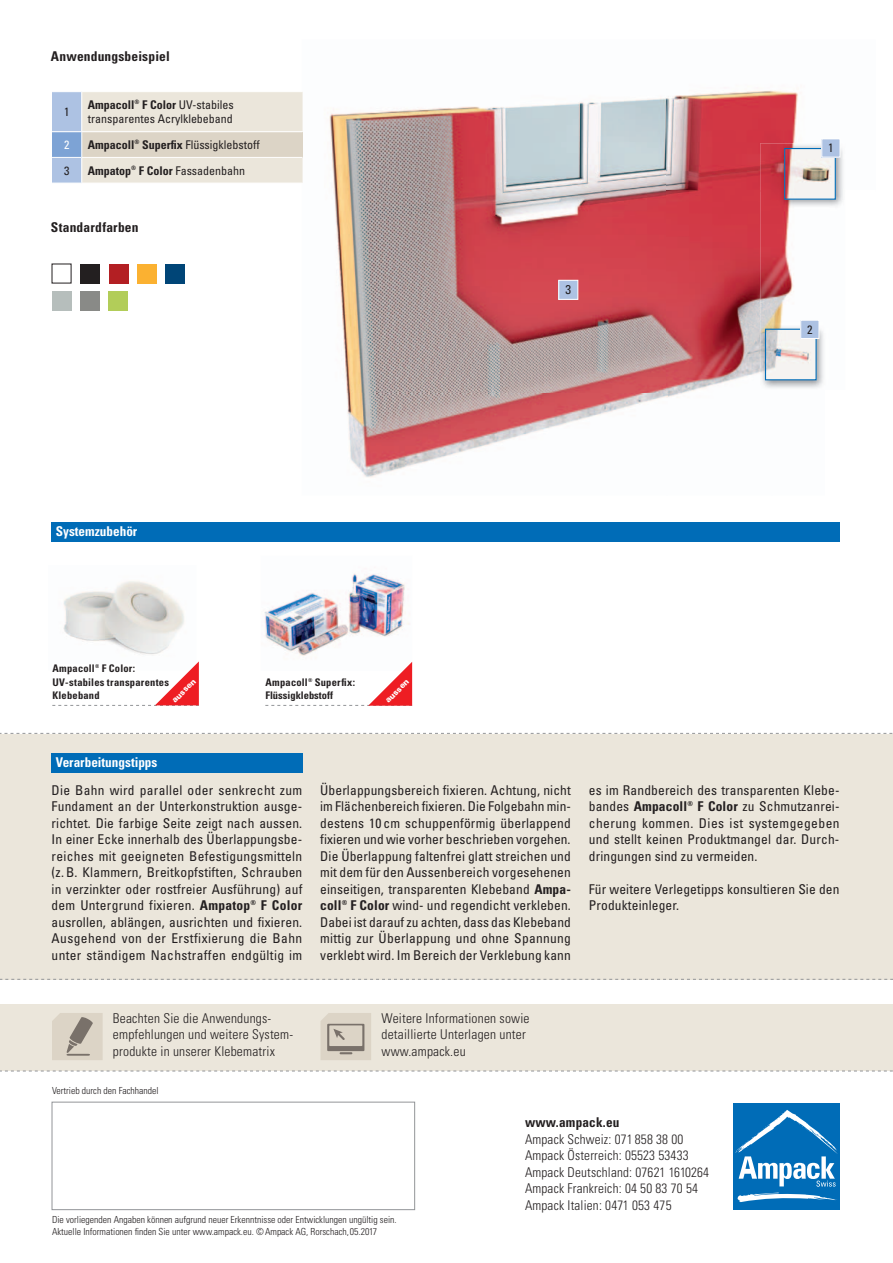
<style>
.page{position:relative;width:893px;height:1263px;background:#fff}
.page>*{position:absolute;margin:0;border:0;box-sizing:border-box;transform-origin:0 0}
.t1{font:condensed 13.5px/16.5px "Univers LT Std";letter-spacing:.01em;color:#231f20;text-align:justify}
.t2{font:300 condensed 13.5px/16.5px "Univers LT Std";letter-spacing:.015em;color:#231f20}
.t3{font:700 condensed 13.5px "Univers LT Std";letter-spacing:.01em;color:#231f20}
.t4{font:700 condensed 13.5px "Univers LT Std";color:#fff}
.t5{font:condensed 12.75px "Univers LT Std";color:#231f20}
.t6{font:condensed 12.15px "Univers LT Std";color:#231f20}
.t7{font:700 condensed 12px "Univers LT Std";color:#231f20}
.t8{font:condensed 12px/14.4px "Univers LT Std";color:#231f20}
.t9{font:condensed 12px "Univers LT Std";color:#fff}
.t10{font:700 condensed 10.5px/13.5px "Univers LT Std";letter-spacing:.02em;color:#231f20}
.t11{font:700 condensed 10.5px/13.5px "Univers LT Std";color:#231f20}
.t12{font:300 condensed 9.75px/11.9px "Univers LT Std";color:#231f20}
.t13{font:900 8.25px "Univers LT Std";color:#fff}
.s1{font-weight:700}
.s2{font-weight:400}
</style>
<div class="page">
<img style="left:329px;top:98px;width:337px;height:380px">
<img style="left:666px;top:90px;width:132px;height:101px">
<img style="left:666px;top:191px;width:94px;height:207px">
<div style="left:0;top:1004px;width:893px;height:67px;background:#ebe6db"></div>
<svg style="left:52px;top:1013px;width:51px;height:47px;background:#cac2b5"></svg>
<svg style="left:320px;top:1013px;width:51px;height:47px;background:#cbc3b6"></svg>
<svg style="left:0;top:1071px;width:893px;height:1px"></svg>
<div style="left:734px;top:1104px;width:106px;height:106px;background:#006cb7"></div>
<svg style="left:737px;top:1193px;width:100px;height:10px"></svg>
<svg style="left:735px;top:1110px;width:103px;height:77px"></svg>
<div style="left:52px;top:1102px;width:363px;height:108px;border:1px solid #939598"></div>
<div style="left:0;top:734px;width:893px;height:246px;background:#ebe6db"></div>
<div style="left:52px;top:754px;width:251px;height:19px;background:#006cb7"></div>
<div style="left:52px;top:522px;width:788px;height:19px;background:#006cb7"></div>
<svg style="left:0;top:733px;width:893px;height:1px"></svg>
<svg style="left:0;top:979px;width:893px;height:1px"></svg>
<div style="left:559px;top:280px;width:19px;height:19px;background:#adc2e3"></div>
<div style="left:558px;top:280px;width:20px;height:20px;border:1px solid #fff"></div>
<img style="left:760px;top:143px;width:83px;height:245px">
<svg style="left:764px;top:147px;width:72px;height:234px"></svg>
<img style="left:264px;top:573px;width:145px;height:83px">
<img style="left:63px;top:581px;width:121px;height:74px">
<svg style="left:52px;top:661px;width:147px;height:45px"></svg>
<svg style="left:265px;top:662px;width:147px;height:44px"></svg>
<svg style="left:52px;top:92px;width:251px;height:91px;background:#dfdcd6"></svg>
<hr style="left:82px;top:131px;width:221px;height:1px;background:#fff">
<hr style="left:82px;top:157px;width:221px;height:1px;background:#fff">
<div style="left:801px;top:320px;width:18px;height:18px;background:#adc2e3"></div>
<div style="left:800px;top:320px;width:19px;height:19px;border:1px solid #fff"></div>
<div style="left:822px;top:139px;width:18px;height:18px;background:#adc2e3"></div>
<div style="left:821px;top:139px;width:19px;height:18px;border:1px solid #fff"></div>
<div style="left:80px;top:264px;width:20px;height:19px;background:#231f20"></div>
<div style="left:109px;top:264px;width:19px;height:19px;background:#b31f23"></div>
<div style="left:137px;top:264px;width:19px;height:19px;background:#fbb131"></div>
<div style="left:166px;top:264px;width:19px;height:19px;background:#004577"></div>
<div style="left:52px;top:291px;width:19px;height:19px;background:#b6bebc"></div>
<div style="left:80px;top:291px;width:20px;height:19px;background:#898a87"></div>
<div style="left:109px;top:291px;width:19px;height:19px;background:#b2cd59"></div>
<p class="t3" style="left:51px;top:50px;width:121px">Anwendungsbeispiel</p>
<p class="t8" style="left:64px;top:105px;width:7px">1</p>
<p class="t8" style="left:88px;top:98px;width:147px"><span class="s1">Ampacoll</span><sup>®</sup> <span class="s1">F Color</span> UV-stabiles transparentes Acrylklebeband</p>
<p class="t9" style="left:64px;top:140px;width:7px">2</p>
<p class="t7" style="left:88px;top:140px;width:174px">Ampacoll<sup>®</sup> Superfix <span class="s2">Flüssigklebstoff</span></p>
<p class="t8" style="left:64px;top:164px;width:7px">3</p>
<p class="t7" style="left:88px;top:165px;width:159px">Ampatop<sup>®</sup> F Color <span class="s2">Fassadenbahn</span></p>
<p class="t3" style="left:51px;top:222px;width:89px">Standardfarben</p>
<p class="t4" style="left:56px;top:525px;width:83px">Systemzubehör</p>
<p class="t10" style="left:52px;top:662px;width:84px">Ampacoll<sup>®</sup> F Color:</p>
<p class="t11" style="left:265px;top:676px;width:91px">Ampacoll<sup>®</sup> Superfix:<br>Flüssigklebstoff</p>
<p class="t10" style="left:52px;top:676px;width:118px">UV-stabiles transparentes<br>Klebeband</p>
<p class="t13" style="left:170px;top:698px;width:32px;rotate:-45deg">aussen</p>
<p class="t13" style="left:383px;top:698px;width:32px;rotate:-45deg">aussen</p>
<p class="t4" style="left:56px;top:757px;width:103px">Verarbeitungstipps</p>
<p class="t5" style="left:565px;top:285px;width:7px">3</p>
<p class="t6" style="left:828px;top:143px;width:7px">1</p>
<p class="t6" style="left:807px;top:324px;width:7px">2</p>
<p class="t1" style="left:52px;top:782px;width:252px">Die Bahn wird parallel oder senkrecht zum Fundament an der Unterkonstruktion ausge&shy;richtet. Die farbige Seite zeigt nach aussen.<br>In einer Ecke innerhalb des Überlappungsbe&shy;reiches mit geeigneten Befestigungsmitteln (z. B. Klammern, Breitkopfstiften, Schrauben in verzinkter oder rostfreier Ausführung) auf dem Untergrund fixieren. <span class="s1">Ampatop</span><sup>®</sup> <span class="s1">F Color </span>ausrollen, ablängen, ausrichten und fixieren.<br>Ausgehend von der Erstfixierung die Bahn unter ständigem Nachstraffen endgültig im</p>
<p class="t1" style="left:320px;top:782px;width:252px">Überlappungsbereich fixieren. Achtung, nicht im Flächenbereich fixieren. Die Folgebahn min&shy;destens 10 cm schuppenförmig überlappend fixieren und wie vorher beschrieben vorgehen.<br>Die Überlappung faltenfrei glatt streichen und mit dem für den Aussenbereich vorgesehenen einseitigen, transparenten Klebeband <span class="s1">Ampa&shy;coll</span><sup>®</sup> <span class="s1">F Color</span> wind- und regendicht verkleben.<br>Dabei ist darauf zu achten, dass das Klebeband mittig zur Überlappung und ohne Spannung verklebt wird. Im Bereich der Verklebung kann</p>
<p class="t1" style="left:589px;top:782px;width:252px">es im Randbereich des transparenten Klebe&shy;bandes <span class="s1">Ampacoll</span><sup>®</sup> <span class="s1">F Color</span> zu Schmutzanrei&shy;cherung kommen. Dies ist systemgegeben und stellt keinen Produktmangel dar. Durch&shy;dringungen sind zu vermeiden.</p>
<p class="t1" style="left:589px;top:881px;width:252px">Für weitere Verlegetipps konsultieren Sie den<br>Produkteinleger.</p>
<p class="t2" style="left:113px;top:1010px;width:182px">Beachten Sie die Anwendungs&shy;empfehlungen und weitere System&shy;produkte in unserer Klebematrix</p>
<p class="t2" style="left:381px;top:1010px;width:150px">Weitere Informationen sowie detaillierte Unterlagen unter www.ampack.eu</p>
<p class="t12" style="left:52px;top:1085px;width:108px">Vertrieb durch den Fachhandel</p>
<p class="t12" style="left:52px;top:1214px;width:346px">Die vorliegenden Angaben können aufgrund neuer Erkenntnisse oder Entwicklungen ungültig sein.<br>Aktuelle Informationen finden Sie unter www.ampack.eu. © Ampack AG, Rorschach, 05.2017</p>
<p class="t3" style="left:525px;top:1117px;width:96px">www.ampack.eu</p>
<p class="t2" style="left:525px;top:1131px;width:186px">Ampack Schweiz: 071 858 38 00<br>Ampack Österreich: 05523 53433<br>Ampack Deutschland: 07621 1610264<br>Ampack Frankreich: 04 50 83 70 54<br>Ampack Italien: 0471 053 475</p>
</div>
